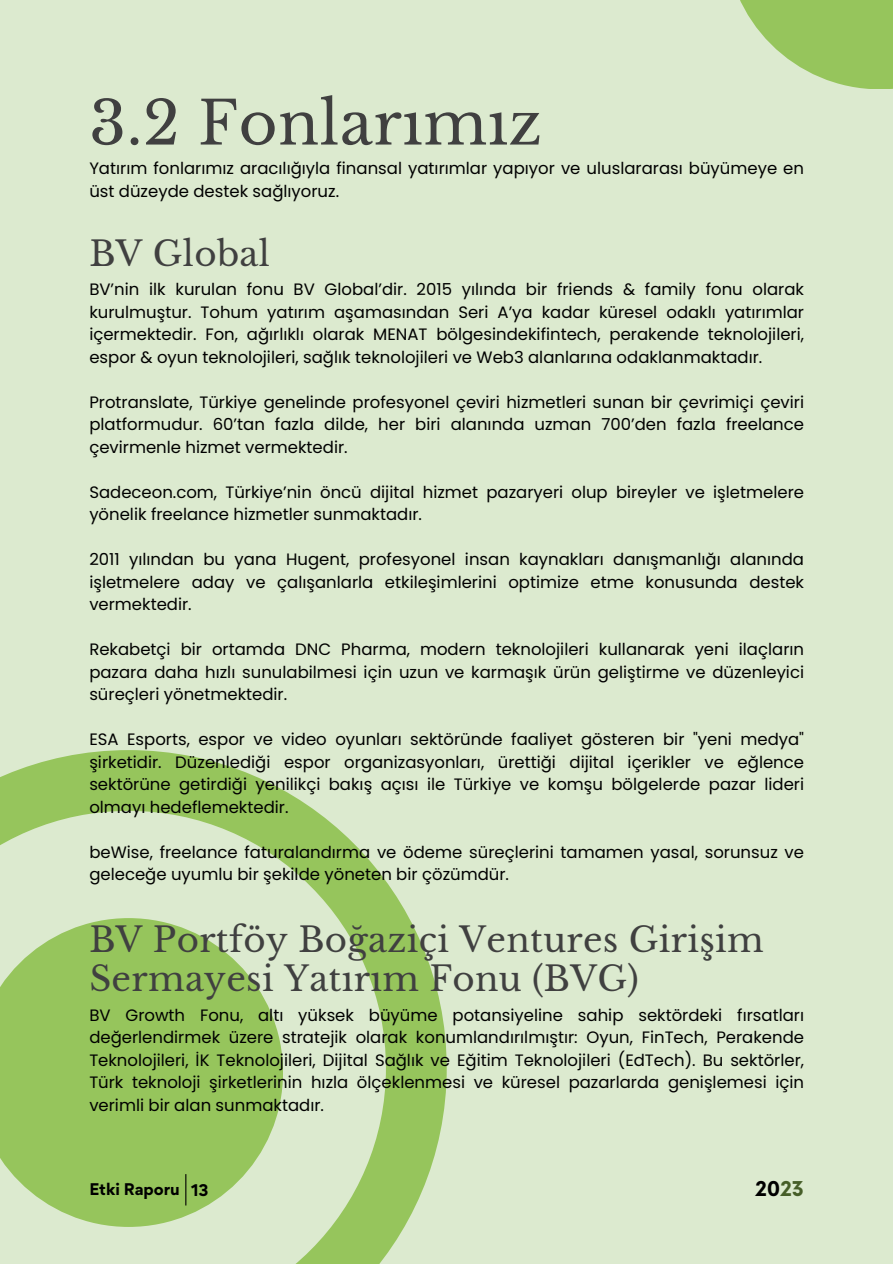
<style>
.page{position:relative;width:893px;height:1264px;background:#fff}
.page>*{position:absolute;margin:0;border:0;box-sizing:border-box;transform-origin:0 0}
.t1{font:59.55px "Libre Baskerville";letter-spacing:.01em;color:#404040}
.t2{font:34.05px/39.3px "Libre Baskerville";letter-spacing:.01em;color:#404040}
.t3{font:700 19.95px "Now";color:#000}
.t4{font:16.5px/22.5px "Poppins";color:#000;text-align:justify}
.t5{font:700 15px "Gordita";color:#000}
.s1{color:#465e28}
</style>
<div class="page">
<div style="left:0;top:0;width:892px;height:1263px;background:#dceacf"></div>
<svg style="left:0;top:750px;width:446px;height:513px"></svg>
<svg style="left:0;top:918px;width:283px;height:308px;fill:#96c55c"></svg>
<svg style="left:740px;top:0;width:152px;height:89px;fill:#96c55c"></svg>
<hr style="left:185px;top:1174px;width:1px;height:31px;background:#000">
<p class="t1" style="left:89px;top:87px;width:454px">3.2 Fonlarımız</p>
<h4 class="t4" style="left:89px;top:157px;width:716px">Yatırım fonlarımız aracılığıyla finansal yatırımlar yapıyor ve uluslararası büyümeye en üst düzeyde destek sağlıyoruz.</h4>
<p class="t2" style="left:89px;top:234px;width:182px">BV Global</p>
<p class="t4" style="left:89px;top:278px;width:716px">BV’nin ilk kurulan fonu BV Global’dir. 2015 yılında bir friends &amp; family fonu olarak kurulmuştur. Tohum yatırım aşamasından Seri A’ya kadar küresel odaklı yatırımlar içermektedir. Fon, ağırlıklı olarak MENAT bölgesindekifintech, perakende teknolojileri, espor &amp; oyun teknolojileri, sağlık teknolojileri ve Web3 alanlarına odaklanmaktadır.</p>
<p class="t4" style="left:89px;top:391px;width:716px">Protranslate, Türkiye genelinde profesyonel çeviri hizmetleri sunan bir çevrimiçi çeviri platformudur. 60’tan fazla dilde, her biri alanında uzman 700’den fazla freelance çevirmenle hizmet vermektedir.</p>
<p class="t4" style="left:89px;top:481px;width:716px">Sadeceon.com, Türkiye’nin öncü dijital hizmet pazaryeri olup bireyler ve işletmelere yönelik freelance hizmetler sunmaktadır.</p>
<p class="t4" style="left:89px;top:548px;width:716px">2011 yılından bu yana Hugent, profesyonel insan kaynakları danışmanlığı alanında işletmelere aday ve çalışanlarla etkileşimlerini optimize etme konusunda destek vermektedir.</p>
<p class="t4" style="left:89px;top:638px;width:716px">Rekabetçi bir ortamda DNC Pharma, modern teknolojileri kullanarak yeni ilaçların pazara daha hızlı sunulabilmesi için uzun ve karmaşık ürün geliştirme ve düzenleyici süreçleri yönetmektedir.</p>
<p class="t4" style="left:89px;top:728px;width:716px">ESA Esports, espor ve video oyunları sektöründe faaliyet gösteren bir "yeni medya" şirketidir. Düzenlediği espor organizasyonları, ürettiği dijital içerikler ve eğlence sektörüne getirdiği yenilikçi bakış açısı ile Türkiye ve komşu bölgelerde pazar lideri olmayı hedeflemektedir.</p>
<h2 class="t4" style="left:89px;top:841px;width:716px">beWise, freelance faturalandırma ve ödeme süreçlerini tamamen yasal, sorunsuz ve geleceğe uyumlu bir şekilde yöneten bir çözümdür.</h2>
<p class="t2" style="left:89px;top:920px;width:675px">BV Portföy Boğaziçi Ventures Girişim<br>Sermayesi Yatırım Fonu (BVG)</p>
<p class="t4" style="left:89px;top:1003px;width:716px">BV Growth Fonu, altı yüksek büyüme potansiyeline sahip sektördeki fırsatları değerlendirmek üzere stratejik olarak konumlandırılmıştır: Oyun, FinTech, Perakende Teknolojileri, İK Teknolojileri, Dijital Sağlık ve Eğitim Teknolojileri (EdTech). Bu sektörler, Türk teknoloji şirketlerinin hızla ölçeklenmesi ve küresel pazarlarda genişlemesi için verimli bir alan sunmaktadır.</p>
<h2 class="t5" style="left:89px;top:1179px;width:92px">Etki Raporu</h2>
<p class="t5" style="left:191px;top:1179px;width:19px">13</p>
<h1 class="t3" style="left:755px;top:1177px;width:50px">20<span class="s1">23</span></h1>
</div>
